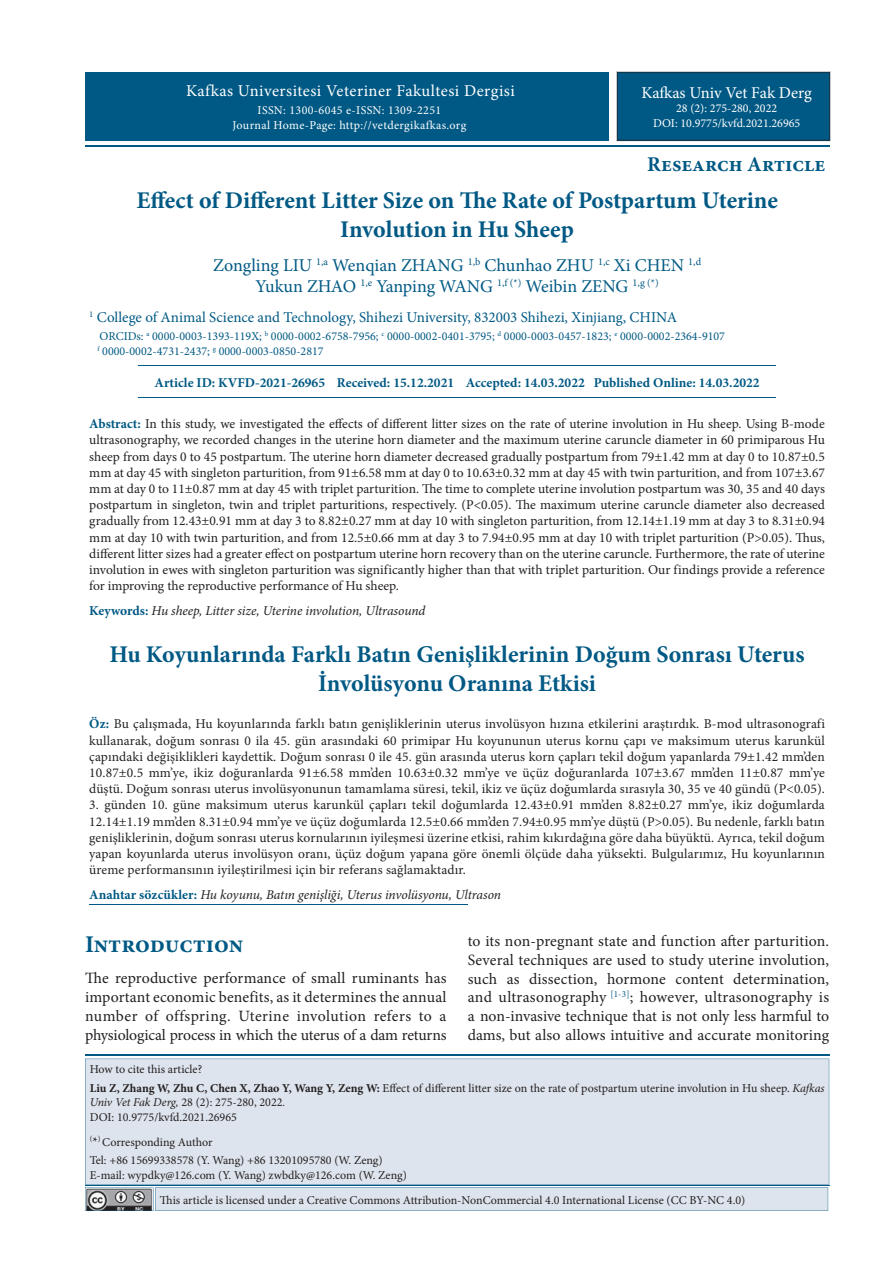
<style>
.page{position:relative;width:893px;height:1263px;background:#fff}
.page>*{position:absolute;margin:0;border:0;box-sizing:border-box;transform-origin:0 0}
.t1{font:700 24px/28.8px "Minion Pro";color:#005984;text-align:center}
.t2{font:700 21px "Minion Pro";color:#005984}
.t3{font:18px/21.6px "Minion Pro";color:#005984;text-align:center}
.t4{font:16.5px "Minion Pro";letter-spacing:.025em;color:#fff}
.t5{font:16.5px "Minion Pro";letter-spacing:-.005em;color:#fff}
.t6{font:15.75px/18.9px "Minion Pro";letter-spacing:-.005em;color:#231f20;text-align:justify}
.t7{font:15px "Minion Pro";color:#005984}
.t8{font:13.5px/16.2px "Minion Pro";letter-spacing:.005em;color:#231f20;text-align:justify}
.t9{font:italic 13.5px "Minion Pro";letter-spacing:-.01em;color:#231f20}
.t10{font:700 13.5px "Minion Pro";color:#005984}
.t11{font:12px/18.6px "Minion Pro";color:#231f20}
.t12{font:12px/14.4px "Minion Pro";color:#005984}
.t13{font:12px/14.2px "Minion Pro";letter-spacing:.02em;color:#fff;text-align:center}
.t14{font:12px/14.4px "Minion Pro";color:#fff;text-align:center}
.s1{font-weight:700;color:#005984}
.s2{font-weight:700;font-style:normal;color:#005984}
.s3{font-weight:700}
.s4{font-style:italic}
.s5{font-size:13.5px}
</style>
<div class="page">
<div style="left:85px;top:1059px;width:744px;height:125px;background:#dee4ed"></div>
<hr style="left:85px;top:1054px;width:744px;height:2px;background:#005984">
<hr style="left:85px;top:145px;width:744px;height:2px;background:#005984">
<hr style="left:138px;top:366px;width:638px;height:1px;background:#005984">
<hr style="left:138px;top:398px;width:638px;height:1px;background:#005984">
<hr style="left:89px;top:905px;width:379px;height:1px;background:#005984">
<div style="left:616px;top:72px;width:214px;height:69px;background:#005984"></div>
<div style="left:86px;top:72px;width:523px;height:68px;background:#005984"></div>
<svg style="left:85px;top:1187px;width:743px;height:24px;background:#d0d8e1"></svg>
<hr style="left:85px;top:1186px;width:744px;height:1px;background:#005984">
<p class="t4" style="left:186px;top:80px;width:330px">Kafkas Universitesi Veteriner Fakultesi Dergisi</p>
<p class="t13" style="left:233px;top:104px;width:235px">ISSN: 1300-6045 e-ISSN: 1309-2251<br>Journal Home-Page: http://vetdergikafkas.org</p>
<p class="t5" style="left:641px;top:82px;width:172px">Kafkas Univ Vet Fak Derg</p>
<p class="t14" style="left:653px;top:101px;width:149px">28 (2): 275-280, 2022<br>DOI: 10.9775/kvfd.2021.26965</p>
<h2 class="t2" style="left:647px;top:149px;width:180px">Research Article</h2>
<h1 class="t1" style="left:136px;top:185px;width:643px">Effect of Different Litter Size on The Rate of Postpartum Uterine<br>Involution in Hu Sheep</h1>
<h3 class="t3" style="left:213px;top:254px;width:490px">Zongling LIU <sup>1,a</sup> Wenqian ZHANG <sup>1,b</sup> Chunhao ZHU <sup>1,c</sup> Xi CHEN <sup>1,d<br></sup>Yukun ZHAO <sup>1,e</sup> Yanping WANG <sup>1,f</sup> <sup>(*)</sup> Weibin ZENG <sup>1,g</sup> <sup>(*)</sup></h3>
<p class="t7" style="left:89px;top:307px;width:589px"><sup>1</sup> College of Animal Science and Technology, Shihezi University, 832003 Shihezi, Xinjiang, CHINA</p>
<p class="t12" style="left:97px;top:329px;width:629px">ORCIDs: <sup>a</sup> 0000-0003-1393-119X; <sup>b</sup> 0000-0002-6758-7956; <sup>c</sup> 0000-0002-0401-3795; <sup>d</sup> 0000-0003-0457-1823; <sup>e</sup> 0000-0002-2364-9107 <sup>f</sup> 0000-0002-4731-2437; <sup>g</sup> 0000-0003-0850-2817</p>
<p class="t10" style="left:155px;top:373px;width:607px">Article ID: KVFD-2021-26965 Received: 15.12.2021 Accepted: 14.03.2022 Published Online: 14.03.2022</p>
<p class="t8" style="left:89px;top:416px;width:737px"><span class="s1">Abstract:</span> In this study, we investigated the effects of different litter sizes on the rate of uterine involution in Hu sheep. Using B-mode ultrasonography, we recorded changes in the uterine horn diameter and the maximum uterine caruncle diameter in 60 primiparous Hu sheep from days 0 to 45 postpartum. The uterine horn diameter decreased gradually postpartum from 79±1.42 mm at day 0 to 10.87±0.5 mm at day 45 with singleton parturition, from 91±6.58 mm at day 0 to 10.63±0.32 mm at day 45 with twin parturition, and from 107±3.67 mm at day 0 to 11±0.87 mm at day 45 with triplet parturition. The time to complete uterine involution postpartum was 30, 35 and 40 days postpartum in singleton, twin and triplet parturitions, respectively. (P&lt;0.05). The maximum uterine caruncle diameter also decreased gradually from 12.43±0.91 mm at day 3 to 8.82±0.27 mm at day 10 with singleton parturition, from 12.14±1.19 mm at day 3 to 8.31±0.94 mm at day 10 with twin parturition, and from 12.5±0.66 mm at day 3 to 7.94±0.95 mm at day 10 with triplet parturition (P&gt;0.05). Thus, different litter sizes had a greater effect on postpartum uterine horn recovery than on the uterine caruncle. Furthermore, the rate of uterine involution in ewes with singleton parturition was significantly higher than that with triplet parturition. Our findings provide a reference for improving the reproductive performance of Hu sheep.</p>
<p class="t9" style="left:89px;top:601px;width:338px"><span class="s2">Keywords:</span> Hu sheep, Litter size, Uterine involution, Ultrasound</p>
<h1 class="t1" style="left:109px;top:639px;width:697px">Hu Koyunlarında Farklı Batın Genişliklerinin Doğum Sonrası Uterus<br>İnvolüsyonu Oranına Etkisi</h1>
<p class="t8" style="left:89px;top:716px;width:737px"><span class="s1">Öz:</span> Bu çalışmada, Hu koyunlarında farklı batın genişliklerinin uterus involüsyon hızına etkilerini araştırdık. B-mod ultrasonografi kullanarak, doğum sonrası 0 ila 45. gün arasındaki 60 primipar Hu koyununun uterus kornu çapı ve maksimum uterus karunkül çapındaki değişiklikleri kaydettik. Doğum sonrası 0 ile 45. gün arasında uterus korn çapları tekil doğum yapanlarda 79±1.42 mm’den 10.87±0.5 mm’ye, ikiz doğuranlarda 91±6.58 mm’den 10.63±0.32 mm’ye ve üçüz doğuranlarda 107±3.67 mm’den 11±0.87 mm’ye düştü. Doğum sonrası uterus involüsyonunun tamamlama süresi, tekil, ikiz ve üçüz doğumlarda sırasıyla 30, 35 ve 40 gündü (P&lt;0.05).</p>
<p class="t8" style="left:89px;top:797px;width:737px">3. günden 10. güne maksimum uterus karunkül çapları tekil doğumlarda 12.43±0.91 mm’den 8.82±0.27 mm’ye, ikiz doğumlarda 12.14±1.19 mm’den 8.31±0.94 mm’ye ve üçüz doğumlarda 12.5±0.66 mm’den 7.94±0.95 mm’ye düştü (P&gt;0.05). Bu nedenle, farklı batın genişliklerinin, doğum sonrası uterus kornularının iyileşmesi üzerine etkisi, rahim kıkırdağına göre daha büyüktü. Ayrıca, tekil doğum yapan koyunlarda uterus involüsyon oranı, üçüz doğum yapana göre önemli ölçüde daha yüksekti. Bulgularımız, Hu koyunlarının üreme performansının iyileştirilmesi için bir referans sağlamaktadır.</p>
<p class="t9" style="left:89px;top:885px;width:413px"><span class="s2">Anahtar sözcükler:</span> Hu koyunu, Batın genişliği, Uterus involüsyonu, Ultrason</p>
<h1 class="t1" style="left:85px;top:929px;width:160px">Introduction</h1>
<p class="t6" style="left:85px;top:969px;width:363px">The reproductive performance of small ruminants has important economic benefits, as it determines the annual number of offspring. Uterine involution refers to a physiological process in which the uterus of a dam returns</p>
<p class="t6" style="left:468px;top:931px;width:363px">to its non-pregnant state and function after parturition.<br>Several techniques are used to study uterine involution, such as dissection, hormone content determination, and ultrasonography <sup>[1-3]</sup>; however, ultrasonography is a non-invasive technique that is not only less harmful to dams, but also allows intuitive and accurate monitoring</p>
<p class="t11" style="left:90px;top:1060px;width:736px">How to cite this article?<br><span class="s3">Liu Z, Zhang W, Zhu C, Chen X, Zhao Y, Wang Y, Zeng W:</span> Effect of different litter size on the rate of postpartum uterine involution in Hu sheep. <span class="s4">Kafkas</span></p>
<p class="t11" style="left:90px;top:1095px;width:197px;line-height:14.4px"><span class="s4">Univ Vet Fak Derg,</span> 28 (2): 275-280, 2022<span class="s4">.<br></span>DOI: 10.9775/kvfd.2021.26965</p>
<p class="t11" style="left:90px;top:1133px;width:295px"><sup>(</sup><span class="s5">*</span><sup>)</sup> Corresponding Author<br>Tel: +86 15699338578 (Y. Wang) +86 13201095780 (W. Zeng)</p>
<p class="t11" style="left:90px;top:1166px;width:319px">E-mail: wypdky@126.com (Y. Wang) zwbdky@126.com (W. Zeng)</p>
<p class="t11" style="left:160px;top:1190px;width:587px">This article is licensed under a Creative Commons Attribution-NonCommercial 4.0 International License (CC BY-NC 4.0)</p>
</div>
